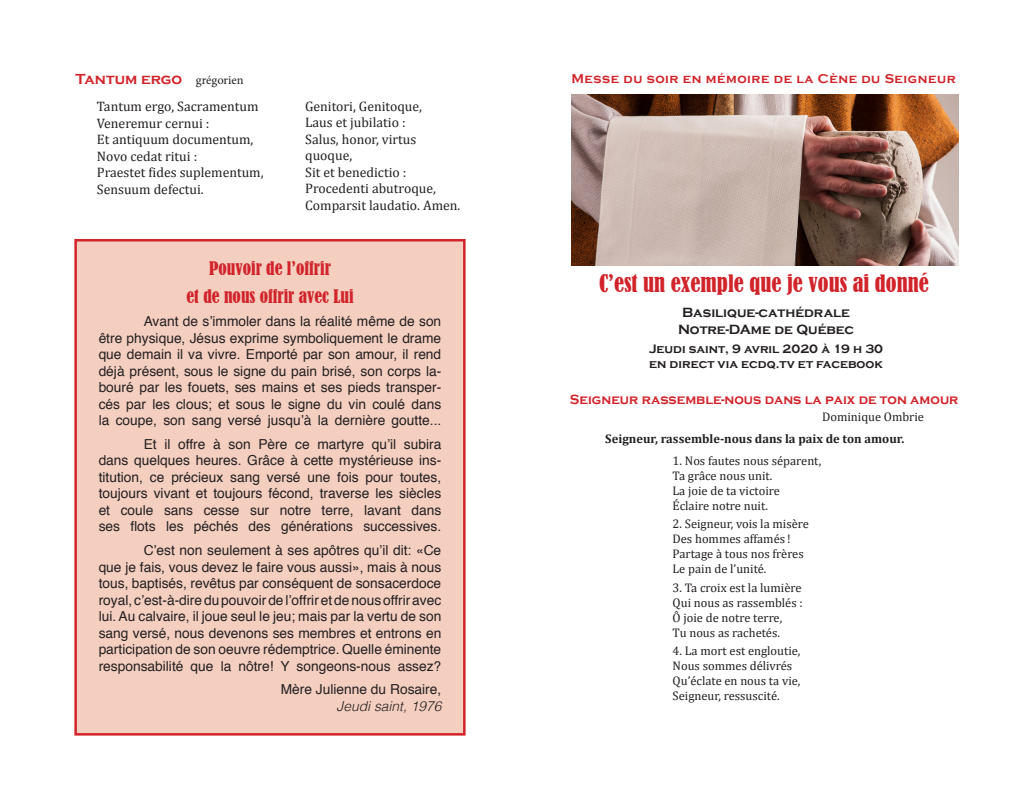
<style>
.page{position:relative;width:1035px;height:810px;background:#fff}
.page>*{position:absolute;margin:0;border:0;box-sizing:border-box;transform-origin:0 0}
.t1{font:condensed 22.5px "Bernard";color:#d1232a}
.t2{font:condensed 17.5px "Bernard";color:#d1232a}
.t3{font:700 15px "Copperplate Gothic";color:#d1232a}
.t4{font:13.75px/16.5px "Helvetica";color:#231f20;text-align:justify}
.t5{font:13.75px/16.5px "Cambria";color:#231f20}
.t6{font:700 13.75px "Copperplate Gothic";color:#d1232a}
.t7{font:700 13.75px "Copperplate Gothic";color:#231f20}
.t8{font:italic 300 13.75px "Helvetica";color:#231f20}
.t9{font:700 13.12px "Copperplate Gothic";letter-spacing:.04em;color:#d1232a}
.t10{font:12.5px "Cambria";color:#231f20}
.t11{font:700 12.5px "Copperplate Gothic";color:#231f20}
.t12{font:700 12.5px "Cambria";color:#231f20}
.s1{font-family:"Minion Pro";font-weight:400;font-size:12.5px;color:#231f20}
</style>
<div class="page">
<div style="left:74px;top:239px;width:392px;height:497px;background:#f4cfc0;border:2px solid #d1232a"></div>
<img style="left:571px;top:94px;width:388px;height:172px">
<p class="t3" style="left:76px;top:71px;width:170px">Tantum ergo <span class="s1">grégorien</span></p>
<p class="t5" style="left:97px;top:98px;width:163px">Tantum ergo, Sacramentum</p>
<p class="t5" style="left:97px;top:115px;width:114px">Veneremur cernui :</p>
<p class="t5" style="left:97px;top:131px;width:158px">Et antiquum documentum,</p>
<p class="t5" style="left:97px;top:148px;width:102px">Novo cedat ritui :</p>
<p class="t5" style="left:97px;top:164px;width:168px">Praestet fides suplementum,</p>
<p class="t5" style="left:97px;top:181px;width:108px">Sensuum defectui.</p>
<p class="t5" style="left:305px;top:98px;width:118px">Genitori, Genitoque,</p>
<p class="t5" style="left:305px;top:114px;width:102px">Laus et jubilatio :</p>
<p class="t5" style="left:305px;top:131px;width:113px">Salus, honor, virtus quoque,</p>
<p class="t5" style="left:305px;top:164px;width:103px">Sit et benedictio :</p>
<p class="t5" style="left:305px;top:180px;width:132px">Procedenti abutroque,</p>
<p class="t5" style="left:305px;top:197px;width:157px">Comparsit laudatio. Amen.</p>
<p class="t2" style="left:209px;top:258px;width:123px">Pouvoir de l’offrir</p>
<p class="t2" style="left:186px;top:286px;width:169px">et de nous offrir avec Lui</p>
<p class="t4" style="left:99px;top:314px;width:344px;text-indent:45px">Avant de s’immoler dans la réalité même de son être physique, Jésus exprime symboliquement le drame que demain il va vivre. Emporté par son amour, il rend déjà présent, sous le signe du pain brisé, son corps la&shy;bouré par les fouets, ses mains et ses pieds transper&shy;cés par les clous; et sous le signe du vin coulé dans la coupe, son sang versé jusqu’à la dernière goutte...</p>
<p class="t4" style="left:99px;top:436px;width:344px;text-indent:45px">Et il offre à son Père ce martyre qu’il subira dans quelques heures. Grâce à cette mystérieuse ins&shy;titution, ce précieux sang versé une fois pour toutes, toujours vivant et toujours fécond, traverse les siècles et coule sans cesse sur notre terre, lavant dans ses flots les péchés des générations successives.</p>
<p class="t4" style="left:99px;top:542px;width:344px;text-indent:45px">C’est non seulement à ses apôtres qu’il dit: «Ce que je fais, vous devez le faire vous aussi», mais à nous tous, baptisés, revêtus par conséquent de sonsacerdoce royal, c’est-à-dire du pouvoir de l’offrir et denous offriravec lui. Au calvaire, il joue seul le jeu; mais par la vertu de son sang versé, nous devenons ses membres et entrons en participation de son oeuvre rédemptrice. Quelle éminente responsabilité que la nôtre! Y songeons-nous assez?</p>
<p class="t4" style="left:281px;top:681px;width:162px">Mère Julienne du Rosaire,</p>
<p class="t8" style="left:337px;top:694px;width:106px">Jeudi saint, 1976</p>
<p class="t9" style="left:571px;top:72px;width:386px">Messe du soir en mémoire de la Cène du Seigneur</p>
<p class="t1" style="left:599px;top:270px;width:331px">C’est un exemple que je vous ai donné</p>
<p class="t7" style="left:682px;top:305px;width:169px">Basilique-cathédrale</p>
<p class="t7" style="left:678px;top:322px;width:178px">Notre-DAme de Québec</p>
<p class="t11" style="left:649px;top:341px;width:236px">Jeudi saint, 9 avril 2020 à 19 h 30</p>
<p class="t11" style="left:649px;top:356px;width:235px">en direct via ecdq.tv et facebook</p>
<p class="t6" style="left:570px;top:392px;width:390px">Seigneur rassemble-nous dans la paix de ton amour</p>
<p class="t10" style="left:822px;top:409px;width:103px">Dominique Ombrie</p>
<p class="t12" style="left:605px;top:430px;width:300px">Seigneur, rassemble-nous dans la paix de ton amour.</p>
<p class="t10" style="left:673px;top:453px;width:150px">1. Nos fautes nous séparent,</p>
<p class="t10" style="left:673px;top:468px;width:101px">Ta grâce nous unit.</p>
<p class="t10" style="left:673px;top:483px;width:109px">La joie de ta victoire</p>
<p class="t10" style="left:673px;top:498px;width:97px">Éclaire notre nuit.</p>
<p class="t10" style="left:673px;top:517px;width:138px">2. Seigneur, vois la misère</p>
<p class="t10" style="left:673px;top:532px;width:120px">Des hommes affamés !</p>
<p class="t10" style="left:673px;top:547px;width:133px">Partage à tous nos frères</p>
<p class="t10" style="left:673px;top:562px;width:95px">Le pain de l’unité.</p>
<p class="t10" style="left:673px;top:580px;width:130px">3. Ta croix est la lumière</p>
<p class="t10" style="left:673px;top:595px;width:132px">Qui nous as rassemblés :</p>
<p class="t10" style="left:673px;top:610px;width:111px">Ô joie de notre terre,</p>
<p class="t10" style="left:673px;top:625px;width:109px">Tu nous as rachetés.</p>
<p class="t10" style="left:673px;top:644px;width:129px">4. La mort est engloutie,</p>
<p class="t10" style="left:673px;top:659px;width:121px">Nous sommes délivrés</p>
<p class="t10" style="left:673px;top:674px;width:129px">Qu’éclate en nous ta vie,</p>
<p class="t10" style="left:673px;top:689px;width:109px">Seigneur, ressuscité.</p>
</div>
